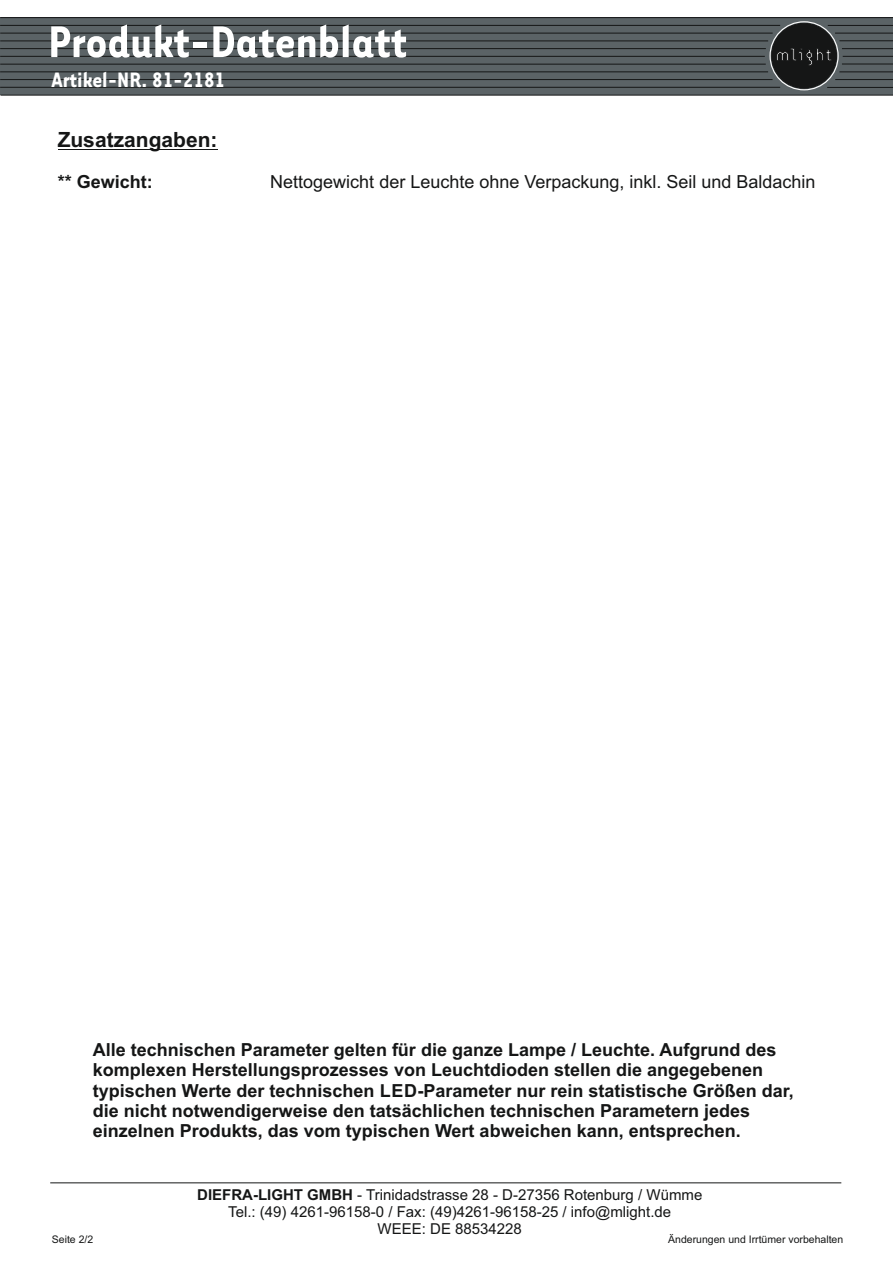
<style>
.page{position:relative;width:893px;height:1263px;background:#fff}
.page>*{position:absolute;margin:0;border:0;box-sizing:border-box;transform-origin:0 0}
.t1{font:700 51.15px "Tarzana Narrow";color:#fff}
.t2{font:700 24px "Tarzana Narrow";color:#fff}
.t3{font:700 21px "Arial";color:#151616}
.t4{font:700 18px/20.1px "Arial";color:#151616}
.t5{font:18px "Arial";color:#151616}
.t6{font:15px/16.8px "Arial";color:#151616;text-align:center}
.t7{font:10.5px "Arial";color:#151616}
.s1{font-weight:700}
</style>
<div class="page">
<hr style="left:58px;top:149px;width:160px;height:1px;background:#151616">
<hr style="left:50px;top:1182px;width:791px;height:1px;background:#151616">
<div style="left:0;top:17px;width:893px;height:78px;background:#5b6366"></div>
<svg style="left:0;top:95px;width:893px;height:1px"></svg>
<svg style="left:0;top:17px;width:893px;height:72px"></svg>
<div style="left:769px;top:21px;width:70px;height:69px;border:1px solid #fff;border-radius:50%"></div>
<h1 class="t1" style="left:48px;top:26px;width:360px">Produkt-Datenblatt</h1>
<h2 class="t2" style="left:51px;top:72px;width:175px">Artikel-NR. 81-2181</h2>
<p class="t3" style="left:58px;top:132px;width:161px">Zusatzangaben:</p>
<p class="t4" style="left:58px;top:173px;width:97px">** Gewicht:</p>
<p class="t5" style="left:270px;top:175px;width:547px">Nettogewicht der Leuchte ohne Verpackung, inkl. Seil und Baldachin</p>
<p class="t4" style="left:93px;top:1041px;width:702px">Alle technischen Parameter gelten für die ganze Lampe / Leuchte. Aufgrund des komplexen Herstellungsprozesses von Leuchtdioden stellen die angegebenen typischen Werte der technischen LED-Parameter nur rein statistische Größen dar, die nicht notwendigerweise den tatsächlichen technischen Parametern jedes einzelnen Produkts, das vom typischen Wert abweichen kann, entsprechen.</p>
<p class="t6" style="left:197px;top:1188px;width:507px"><span class="s1">DIEFRA-LIGHT GMBH</span> - Trinidadstrasse 28 - D-27356 Rotenburg / Wümme<br>Tel.: (49) 4261-96158-0 / Fax: (49)4261-96158-25 / info@mlight.de<br>WEEE: DE 88534228</p>
<p class="t7" style="left:52px;top:1235px;width:43px">Seite 2/2</p>
<p class="t7" style="left:668px;top:1235px;width:177px">Änderungen und Irrtümer vorbehalten</p>
</div>
